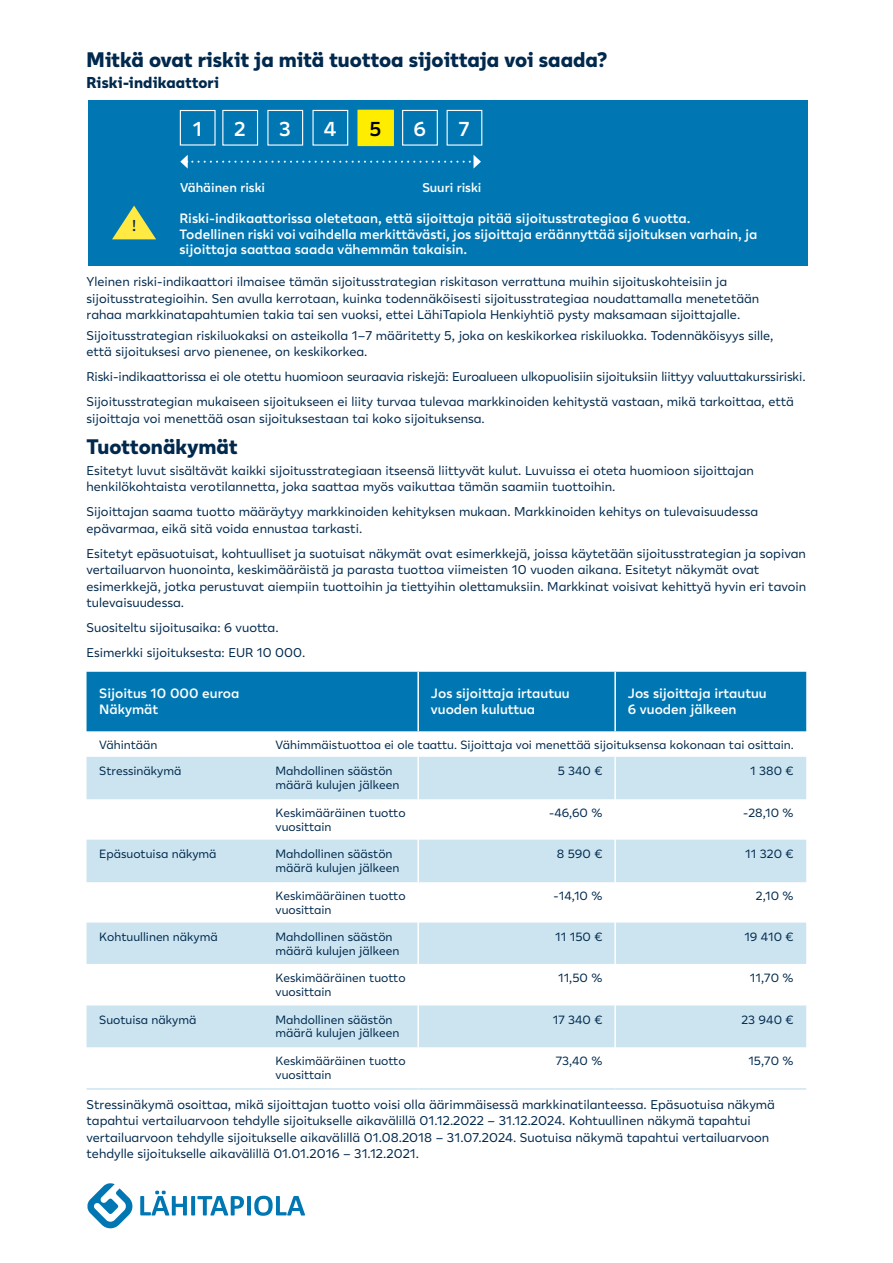
<style>
.page{position:relative;width:893px;height:1263px;background:#fff}
.page>*{position:absolute;margin:0;border:0;box-sizing:border-box;transform-origin:0 0}
.Alaotsikko{font:800 21px "Lahi Tapiola Sans";color:#00294d}
.SRI_numerot{font:600 20.1px "Lahi Tapiola Sans";color:#fff}
.SRI_numerot-2{font:600 20.1px "Lahi Tapiola Sans";color:#000}
.Kappaleiden_otsikko{font:800 15.75px "Lahi Tapiola Sans";letter-spacing:.005em;color:#00294d}
.Riskilaatikko_leipis{font:600 13.5px/15px "Lahi Tapiola Sans";color:#fff}
.Sijoitus-taulukko_Näkymät{font:600 13.5px/16.2px "Lahi Tapiola Sans";color:#fff}
.Leipäteksti{font:12.75px/16.5px "Lahi Tapiola Sans";color:#00294d}
.Leipäteksti_alaväli{font:12.75px/16.5px "Lahi Tapiola Sans";color:#00294d}
.Riskit{font:600 12.75px "Lahi Tapiola Sans";color:#fff}
.Sijoitus-taulukko_Mustat{font:12px/13.8px "Lahi Tapiola Sans";color:#00294d}
.Sijoitus-taulukko_Mustat_sulj_oikealle{font:12px "Lahi Tapiola Sans";color:#00294d}
</style>
<div class="page">
<div style="left:88px;top:100px;width:719px;height:166px;background:#0077b3"></div>
<svg style="left:180px;top:155px;width:301px;height:14px"></svg>
<div style="left:267px;top:110px;width:36px;height:36px;border:1px solid #fff"></div>
<div style="left:222px;top:110px;width:36px;height:36px;border:1px solid #fff"></div>
<div style="left:180px;top:110px;width:36px;height:36px;border:1px solid #fff"></div>
<div style="left:312px;top:110px;width:36px;height:36px;border:1px solid #fff"></div>
<div style="left:402px;top:110px;width:36px;height:36px;border:1px solid #fff"></div>
<div style="left:358px;top:110px;width:36px;height:36px;background:#ffed00"></div>
<div style="left:87px;top:672px;width:719px;height:59px;background:#0077b3"></div>
<svg style="left:87px;top:757px;width:719px;height:290px;fill:#cce4f0"></svg>
<hr style="left:87px;top:1088px;width:331px;height:2px;background:#cce4f0">
<hr style="left:418px;top:1088px;width:197px;height:2px;background:#cce4f0">
<hr style="left:615px;top:1088px;width:191px;height:2px;background:#cce4f0">
<hr style="left:417px;top:672px;width:2px;height:59px;background:#fff">
<hr style="left:614px;top:672px;width:2px;height:59px;background:#fff">
<hr style="left:417px;top:757px;width:2px;height:42px;background:#fff">
<hr style="left:614px;top:757px;width:2px;height:42px;background:#fff">
<hr style="left:417px;top:799px;width:2px;height:41px;background:#fff">
<hr style="left:614px;top:799px;width:2px;height:41px;background:#fff">
<hr style="left:417px;top:840px;width:2px;height:42px;background:#fff">
<hr style="left:614px;top:840px;width:2px;height:42px;background:#fff">
<hr style="left:417px;top:882px;width:2px;height:40px;background:#fff">
<hr style="left:614px;top:882px;width:2px;height:40px;background:#fff">
<hr style="left:417px;top:922px;width:2px;height:42px;background:#fff">
<hr style="left:614px;top:922px;width:2px;height:42px;background:#fff">
<hr style="left:417px;top:964px;width:2px;height:41px;background:#fff">
<hr style="left:614px;top:964px;width:2px;height:41px;background:#fff">
<hr style="left:417px;top:1005px;width:2px;height:42px;background:#fff">
<hr style="left:614px;top:1005px;width:2px;height:42px;background:#fff">
<svg style="left:140px;top:1190px;width:165px;height:26px"></svg>
<svg style="left:87px;top:1183px;width:46px;height:46px"></svg>
<svg style="left:112px;top:206px;width:44px;height:33px"></svg>
<h2 class="Alaotsikko" style="left:87px;top:42px;width:522px">Mitkä ovat riskit ja mitä tuottoa sijoittaja voi saada?</h2>
<h3 class="Kappaleiden_otsikko" style="left:87px;top:69px;width:134px">Riski-indikaattori</h3>
<p class="SRI_numerot" style="left:193px;top:114px;width:11px">1</p>
<p class="SRI_numerot" style="left:234px;top:114px;width:13px">2</p>
<p class="SRI_numerot" style="left:279px;top:114px;width:13px">3</p>
<p class="SRI_numerot" style="left:324px;top:114px;width:14px">4</p>
<p class="SRI_numerot-2" style="left:370px;top:114px;width:14px">5</p>
<p class="SRI_numerot" style="left:414px;top:114px;width:14px">6</p>
<p class="SRI_numerot" style="left:459px;top:114px;width:12px">7</p>
<p class="Riskit" style="left:180px;top:178px;width:87px">Vähäinen riski</p>
<p class="Riskit" style="left:422px;top:178px;width:61px">Suuri riski</p>
<p class="Riskilaatikko_leipis" style="left:180px;top:210px;width:512px">Riski-indikaattorissa oletetaan, että sijoittaja pitää sijoitusstrategiaa 6 vuotta.</p>
<p class="Riskilaatikko_leipis" style="left:180px;top:226px;width:579px">Todellinen riski voi vaihdella merkittävästi, jos sijoittaja eräännyttää sijoituksen varhain, ja sijoittaja saattaa saada vähemmän takaisin.</p>
<p class="Leipäteksti" style="left:87px;top:273px;width:674px">Yleinen riski-indikaattori ilmaisee tämän sijoitusstrategian riskitason verrattuna muihin sijoituskohteisiin ja sijoitusstrategioihin. Sen avulla kerrotaan, kuinka todennäköisesti sijoitusstrategiaa noudattamalla menetetään rahaa markkinatapahtumien takia tai sen vuoksi, ettei LähiTapiola Henkiyhtiö pysty maksamaan sijoittajalle.</p>
<p class="Leipäteksti" style="left:87px;top:326px;width:688px">Sijoitusstrategian riskiluokaksi on asteikolla 1–7 määritetty 5, joka on keskikorkea riskiluokka. Todennäköisyys sille, että sijoituksesi arvo pienenee, on keskikorkea.</p>
<p class="Leipäteksti" style="left:87px;top:368px;width:721px">Riski-indikaattorissa ei ole otettu huomioon seuraavia riskejä: Euroalueen ulkopuolisiin sijoituksiin liittyy valuuttakurssiriski.</p>
<p class="Leipäteksti" style="left:87px;top:393px;width:709px">Sijoitusstrategian mukaiseen sijoitukseen ei liity turvaa tulevaa markkinoiden kehitystä vastaan, mikä tarkoittaa, että sijoittaja voi menettää osan sijoituksestaan tai koko sijoituksensa.</p>
<h2 class="Alaotsikko" style="left:87px;top:429px;width:153px">Tuottonäkymät</h2>
<p class="Leipäteksti_alaväli" style="left:87px;top:461px;width:669px">Esitetyt luvut sisältävät kaikki sijoitusstrategiaan itseensä liittyvät kulut. Luvuissa ei oteta huomioon sijoittajan henkilökohtaista verotilannetta, joka saattaa myös vaikuttaa tämän saamiin tuottoihin.</p>
<p class="Leipäteksti_alaväli" style="left:87px;top:503px;width:673px">Sijoittajan saama tuotto määräytyy markkinoiden kehityksen mukaan. Markkinoiden kehitys on tulevaisuudessa epävarmaa, eikä sitä voida ennustaa tarkasti.</p>
<p class="Leipäteksti_alaväli" style="left:87px;top:544px;width:721px">Esitetyt epäsuotuisat, kohtuulliset ja suotuisat näkymät ovat esimerkkejä, joissa käytetään sijoitusstrategian ja sopivan vertailuarvon huonointa, keskimääräistä ja parasta tuottoa viimeisten 10 vuoden aikana. Esitetyt näkymät ovat esimerkkejä, jotka perustuvat aiempiin tuottoihin ja tiettyihin olettamuksiin. Markkinat voisivat kehittyä hyvin eri tavoin tulevaisuudessa.</p>
<p class="Leipäteksti_alaväli" style="left:87px;top:619px;width:194px">Suositeltu sijoitusaika: 6 vuotta.</p>
<p class="Leipäteksti_alaväli" style="left:87px;top:644px;width:220px">Esimerkki sijoituksesta: EUR 10 000.</p>
<p class="Sijoitus-taulukko_Näkymät" style="left:99px;top:684px;width:142px">Sijoitus 10 000 euroa<br>Näkymät</p>
<p class="Sijoitus-taulukko_Näkymät" style="left:431px;top:684px;width:140px">Jos sijoittaja irtautuu vuoden kuluttua</p>
<p class="Sijoitus-taulukko_Näkymät" style="left:628px;top:684px;width:140px">Jos sijoittaja irtautuu<br>6 vuoden jälkeen</p>
<p class="Sijoitus-taulukko_Mustat" style="left:99px;top:738px;width:60px">Vähintään</p>
<p class="Sijoitus-taulukko_Mustat" style="left:276px;top:738px;width:520px">Vähimmäistuottoa ei ole taattu. Sijoittaja voi menettää sijoituksensa kokonaan tai osittain.</p>
<p class="Sijoitus-taulukko_Mustat" style="left:99px;top:763px;width:84px">Stressinäkymä</p>
<p class="Sijoitus-taulukko_Mustat" style="left:276px;top:763px;width:125px">Mahdollinen säästön määrä kulujen jälkeen</p>
<p class="Sijoitus-taulukko_Mustat_sulj_oikealle" style="left:558px;top:762px;width:46px">5 340 €</p>
<p class="Sijoitus-taulukko_Mustat_sulj_oikealle" style="left:750px;top:762px;width:45px">1 380 €</p>
<p class="Sijoitus-taulukko_Mustat" style="left:276px;top:805px;width:132px">Keskimääräinen tuotto vuosittain</p>
<p class="Sijoitus-taulukko_Mustat_sulj_oikealle" style="left:549px;top:804px;width:55px">-46,60 %</p>
<p class="Sijoitus-taulukko_Mustat_sulj_oikealle" style="left:743px;top:804px;width:52px">-28,10 %</p>
<p class="Sijoitus-taulukko_Mustat" style="left:99px;top:846px;width:119px">Epäsuotuisa näkymä</p>
<p class="Sijoitus-taulukko_Mustat" style="left:276px;top:846px;width:125px">Mahdollinen säästön määrä kulujen jälkeen</p>
<p class="Sijoitus-taulukko_Mustat_sulj_oikealle" style="left:557px;top:845px;width:47px">8 590 €</p>
<p class="Sijoitus-taulukko_Mustat_sulj_oikealle" style="left:745px;top:845px;width:50px">11 320 €</p>
<p class="Sijoitus-taulukko_Mustat" style="left:276px;top:888px;width:132px">Keskimääräinen tuotto vuosittain</p>
<p class="Sijoitus-taulukko_Mustat_sulj_oikealle" style="left:554px;top:887px;width:50px">-14,10 %</p>
<p class="Sijoitus-taulukko_Mustat_sulj_oikealle" style="left:756px;top:887px;width:39px">2,10 %</p>
<p class="Sijoitus-taulukko_Mustat" style="left:99px;top:929px;width:120px">Kohtuullinen näkymä</p>
<p class="Sijoitus-taulukko_Mustat" style="left:276px;top:929px;width:125px">Mahdollinen säästön määrä kulujen jälkeen</p>
<p class="Sijoitus-taulukko_Mustat_sulj_oikealle" style="left:555px;top:928px;width:49px">11 150 €</p>
<p class="Sijoitus-taulukko_Mustat_sulj_oikealle" style="left:744px;top:928px;width:51px">19 410 €</p>
<p class="Sijoitus-taulukko_Mustat" style="left:276px;top:970px;width:132px">Keskimääräinen tuotto vuosittain</p>
<p class="Sijoitus-taulukko_Mustat_sulj_oikealle" style="left:558px;top:969px;width:46px">11,50 %</p>
<p class="Sijoitus-taulukko_Mustat_sulj_oikealle" style="left:750px;top:969px;width:45px">11,70 %</p>
<p class="Sijoitus-taulukko_Mustat" style="left:99px;top:1012px;width:99px">Suotuisa näkymä</p>
<p class="Sijoitus-taulukko_Mustat" style="left:276px;top:1012px;width:125px">Mahdollinen säästön määrä kulujen jälkeen</p>
<p class="Sijoitus-taulukko_Mustat_sulj_oikealle" style="left:553px;top:1010px;width:51px">17 340 €</p>
<p class="Sijoitus-taulukko_Mustat_sulj_oikealle" style="left:741px;top:1010px;width:53px">23 940 €</p>
<p class="Sijoitus-taulukko_Mustat" style="left:276px;top:1053px;width:132px">Keskimääräinen tuotto vuosittain</p>
<p class="Sijoitus-taulukko_Mustat_sulj_oikealle" style="left:556px;top:1052px;width:48px">73,40 %</p>
<p class="Sijoitus-taulukko_Mustat_sulj_oikealle" style="left:748px;top:1052px;width:47px">15,70 %</p>
<p class="Leipäteksti" style="left:87px;top:1095px;width:690px">Stressinäkymä osoittaa, mikä sijoittajan tuotto voisi olla äärimmäisessä markkinatilanteessa. Epäsuotuisa näkymä tapahtui vertailuarvoon tehdylle sijoitukselle aikavälillä 01.12.2022 – 31.12.2024. Kohtuullinen näkymä tapahtui vertailuarvoon tehdylle sijoitukselle aikavälillä 01.08.2018 – 31.07.2024. Suotuisa näkymä tapahtui vertailuarvoon tehdylle sijoitukselle aikavälillä 01.01.2016 – 31.12.2021.</p>
</div>
